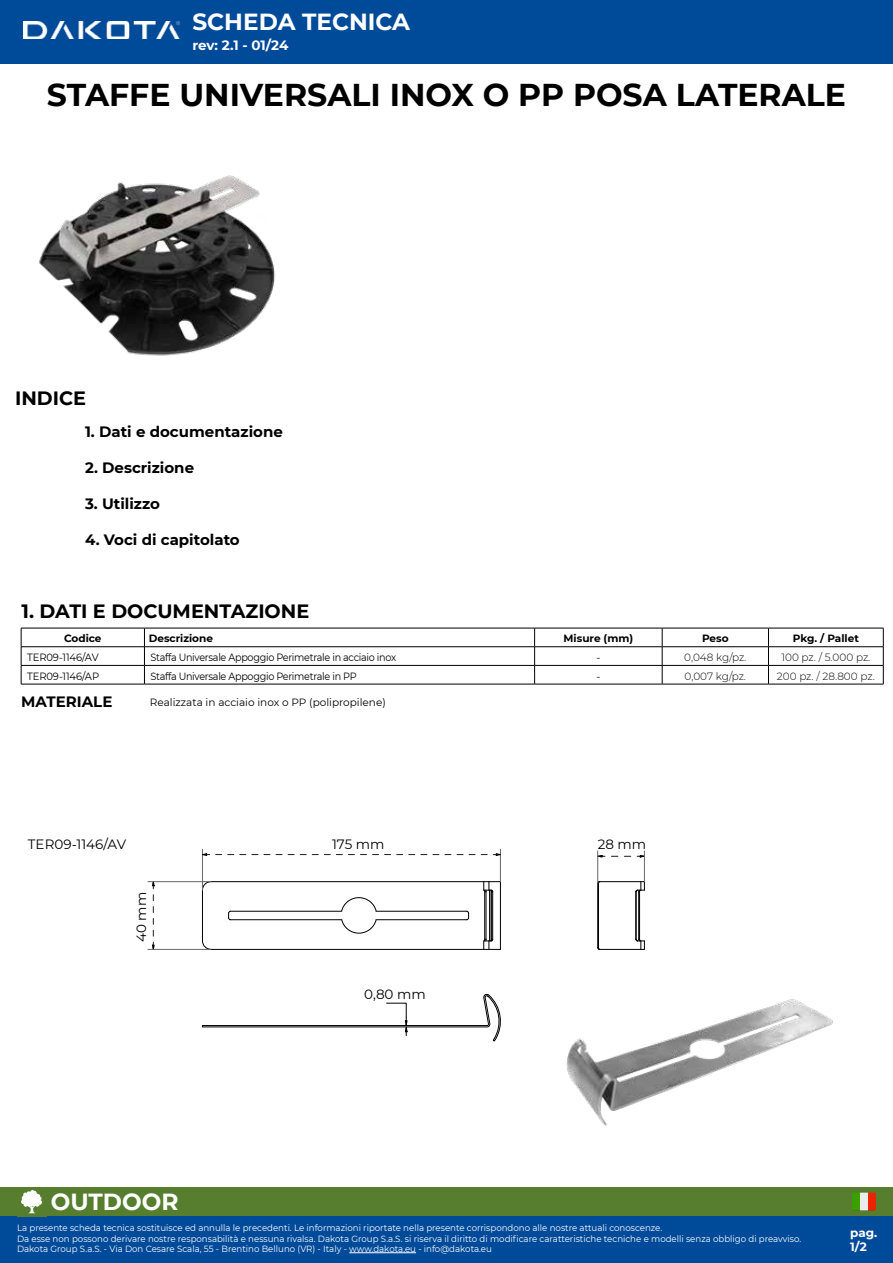
<style>
.page{position:relative;width:893px;height:1263px;background:#fff}
.page>*{position:absolute;margin:0;border:0;box-sizing:border-box;transform-origin:0 0}
.t1{font:700 31.5px "Montserrat";color:#000}
.t2{font:700 23.25px "Montserrat";color:#fff}
.t3{font:700 19.2px "Montserrat";color:#000}
.t4{font:700 15px "Montserrat";color:#000}
.t5{font:13.5px "Montserrat";color:#000}
.t6{font:700 13.5px "Montserrat";letter-spacing:-.01em;color:#fff}
.t7{font:700 12px/14.4px "Montserrat";color:#fff}
.t8{font:10.5px "Montserrat";letter-spacing:-.03em;color:#000;scale:.92 1}
.t9{font:300 10.5px "Montserrat";color:#000}
.t10{font:700 10.5px "Montserrat";color:#000}
.t11{font:10.5px "Montserrat";color:#000}
.t12{font:10.5px "Montserrat";letter-spacing:-.01em;color:#000;scale:.95 1}
.t13{font:10.5px "Montserrat";letter-spacing:-.03em;color:#000}
.t14{font:9px/10.5px "Montserrat";color:#fff;scale:.96 1}
</style>
<div class="page">
<div style="left:0;top:0;width:893px;height:64px;background:#004a9a"></div>
<div style="left:0;top:1216px;width:893px;height:47px;background:#004a9a"></div>
<div style="left:0;top:1187px;width:893px;height:29px;background:#577e2e"></div>
<svg style="left:21px;top:1190px;width:21px;height:23px"></svg>
<svg style="left:852px;top:1193px;width:24px;height:17px"></svg>
<hr style="left:349px;top:1252px;width:67px;height:1px;background:#fff">
<img style="left:23px;top:22px;width:157px;height:17px">
<img style="left:39px;top:175px;width:236px;height:181px">
<hr style="left:21px;top:628px;width:123px;height:1px;background:#000">
<hr style="left:144px;top:628px;width:391px;height:1px;background:#000">
<hr style="left:535px;top:628px;width:127px;height:1px;background:#000">
<hr style="left:662px;top:628px;width:106px;height:1px;background:#000">
<hr style="left:768px;top:628px;width:115px;height:1px;background:#000">
<hr style="left:21px;top:646px;width:123px;height:1px;background:#000">
<hr style="left:144px;top:646px;width:391px;height:1px;background:#000">
<hr style="left:535px;top:646px;width:127px;height:1px;background:#000">
<hr style="left:662px;top:646px;width:106px;height:1px;background:#000">
<hr style="left:768px;top:646px;width:115px;height:1px;background:#000">
<hr style="left:21px;top:665px;width:123px;height:1px;background:#000">
<svg style="left:21px;top:628px;width:1px;height:56px"></svg>
<hr style="left:144px;top:665px;width:391px;height:1px;background:#000">
<svg style="left:144px;top:628px;width:1px;height:56px"></svg>
<hr style="left:535px;top:665px;width:127px;height:1px;background:#000">
<svg style="left:534px;top:628px;width:1px;height:56px"></svg>
<hr style="left:662px;top:665px;width:106px;height:1px;background:#000">
<svg style="left:662px;top:628px;width:1px;height:56px"></svg>
<hr style="left:768px;top:665px;width:115px;height:1px;background:#000">
<svg style="left:768px;top:628px;width:1px;height:56px"></svg>
<svg style="left:883px;top:628px;width:1px;height:56px"></svg>
<hr style="left:21px;top:684px;width:123px;height:1px;background:#000">
<hr style="left:144px;top:684px;width:391px;height:1px;background:#000">
<hr style="left:535px;top:684px;width:127px;height:1px;background:#000">
<hr style="left:662px;top:684px;width:106px;height:1px;background:#000">
<hr style="left:768px;top:684px;width:115px;height:1px;background:#000">
<hr style="left:500px;top:882px;width:1px;height:67px;background:#000">
<hr style="left:492px;top:892px;width:1px;height:47px;background:#000">
<hr style="left:491px;top:892px;width:1px;height:47px;background:#000">
<hr style="left:484px;top:892px;width:1px;height:47px;background:#000">
<hr style="left:486px;top:892px;width:1px;height:47px;background:#000">
<svg style="left:483px;top:881px;width:17px;height:12px"></svg>
<svg style="left:483px;top:938px;width:17px;height:12px"></svg>
<svg style="left:228px;top:910px;width:3px;height:10px"></svg>
<svg style="left:466px;top:910px;width:3px;height:10px"></svg>
<svg style="left:203px;top:882px;width:9px;height:7px"></svg>
<svg style="left:202px;top:941px;width:10px;height:8px"></svg>
<hr style="left:202px;top:890px;width:1px;height:51px;background:#000">
<hr style="left:211px;top:949px;width:273px;height:1px;background:#000">
<hr style="left:211px;top:881px;width:273px;height:1px;background:#000">
<hr style="left:489px;top:890px;width:1px;height:51px;background:#000">
<svg style="left:598px;top:881px;width:12px;height:2px"></svg>
<hr style="left:597px;top:883px;width:1px;height:65px;background:#000">
<hr style="left:598px;top:883px;width:1px;height:65px;background:#000">
<hr style="left:639px;top:892px;width:1px;height:47px;background:#000">
<svg style="left:635px;top:881px;width:10px;height:12px"></svg>
<hr style="left:638px;top:892px;width:1px;height:47px;background:#000">
<hr style="left:635px;top:892px;width:1px;height:47px;background:#000">
<hr style="left:636px;top:892px;width:1px;height:47px;background:#000">
<hr style="left:148px;top:881px;width:63px;height:1px;background:#686767">
<hr style="left:148px;top:949px;width:63px;height:1px;background:#686767">
<hr style="left:202px;top:849px;width:1px;height:41px;background:#686767">
<hr style="left:500px;top:849px;width:1px;height:33px;background:#686767">
<svg style="left:152px;top:881px;width:3px;height:8px"></svg>
<svg style="left:202px;top:853px;width:8px;height:3px"></svg>
<svg style="left:216px;top:853px;width:285px;height:3px"></svg>
<svg style="left:152px;top:895px;width:3px;height:55px"></svg>
<svg style="left:598px;top:855px;width:7px;height:2px"></svg>
<svg style="left:611px;top:855px;width:33px;height:2px"></svg>
<hr style="left:597px;top:851px;width:1px;height:32px;background:#686767">
<hr style="left:644px;top:851px;width:1px;height:31px;background:#686767">
<hr style="left:376px;top:919px;width:91px;height:1px;background:#000">
<hr style="left:230px;top:919px;width:112px;height:1px;background:#000">
<hr style="left:376px;top:911px;width:91px;height:1px;background:#000">
<hr style="left:230px;top:911px;width:112px;height:1px;background:#000">
<hr style="left:600px;top:881px;width:41px;height:1px;background:#000">
<svg style="left:202px;top:994px;width:299px;height:48px"></svg>
<svg style="left:341px;top:919px;width:36px;height:15px"></svg>
<svg style="left:341px;top:897px;width:36px;height:15px"></svg>
<img style="left:566px;top:938px;width:267px;height:188px">
<h2 class="t2" style="left:192px;top:5px;width:219px">SCHEDA TECNICA</h2>
<h3 class="t6" style="left:192px;top:35px;width:97px">rev: 2.1 - 01/24</h3>
<h1 class="t1" style="left:47px;top:72px;width:801px">STAFFE UNIVERSALI INOX O PP POSA LATERALE</h1>
<h3 class="t3" style="left:15px;top:385px;width:73px">INDICE</h3>
<h3 class="t4" style="left:85px;top:420px;width:199px">1. Dati e documentazione</h3>
<h3 class="t4" style="left:85px;top:456px;width:111px">2. Descrizione</h3>
<h3 class="t4" style="left:85px;top:492px;width:76px">3. Utilizzo</h3>
<h3 class="t4" style="left:85px;top:528px;width:156px">4. Voci di capitolato</h3>
<h3 class="t3" style="left:22px;top:598px;width:289px">1. DATI E DOCUMENTAZIONE</h3>
<p class="t10" style="left:64px;top:631px;width:39px">Codice</p>
<p class="t10" style="left:149px;top:631px;width:66px">Descrizione</p>
<p class="t10" style="left:564px;top:631px;width:71px">Misure (mm)</p>
<p class="t10" style="left:702px;top:631px;width:28px">Peso</p>
<p class="t10" style="left:793px;top:631px;width:68px">Pkg. / Pallet</p>
<p class="t12" style="left:27px;top:650px;width:77px">TER09-1146/AV</p>
<p class="t8" style="left:150px;top:650px;width:269px">Staffa Universale Appoggio Perimetrale in acciaio inox</p>
<p class="t13" style="left:596px;top:650px;width:6px">-</p>
<p class="t9" style="left:684px;top:650px;width:64px">0,048 kg/pz.</p>
<p class="t9" style="left:781px;top:650px;width:91px">100 pz. / 5.000 pz.</p>
<p class="t12" style="left:27px;top:669px;width:77px">TER09-1146/AP</p>
<p class="t8" style="left:150px;top:669px;width:226px">Staffa Universale Appoggio Perimetrale in PP</p>
<p class="t13" style="left:596px;top:669px;width:6px">-</p>
<p class="t9" style="left:685px;top:669px;width:63px">0,007 kg/pz.</p>
<p class="t9" style="left:777px;top:669px;width:99px">200 pz. / 28.800 pz.</p>
<h3 class="t4" style="left:21px;top:691px;width:93px">MATERIALE</h3>
<p class="t11" style="left:150px;top:695px;width:237px">Realizzata in acciaio inox o PP (polipropilene)</p>
<h3 class="t5" style="left:28px;top:834px;width:100px">TER09-1146/AV</h3>
<h3 class="t5" style="left:332px;top:834px;width:54px">175 mm</h3>
<h3 class="t5" style="left:598px;top:834px;width:50px">28 mm</h3>
<h3 class="t5" style="left:132px;top:942px;width:52px;rotate:-90deg">40 mm</h3>
<h3 class="t5" style="left:364px;top:985px;width:63px">0,80 mm</h3>
<h2 class="t2" style="left:51px;top:1184px;width:129px">OUTDOOR</h2>
<p class="t14" style="left:17px;top:1222px;width:818px">La presente scheda tecnica sostituisce ed annulla le precedenti. Le informazioni riportate nella presente corrispondono alle nostre attuali conoscenze.<br>Da esse non possono derivare nostre responsabilità e nessuna rivalsa. Dakota Group S.a.S. si riserva il diritto di modificare caratteristiche tecniche e modelli senza obbligo di preavviso.<br>Dakota Group S.a.S. - Via Don Cesare Scala, 55 - Brentino Belluno (VR) - Italy - www.dakota.eu - info@dakota.eu</p>
<h3 class="t7" style="left:850px;top:1225px;width:29px">pag.<br>1/2</h3>
</div>
